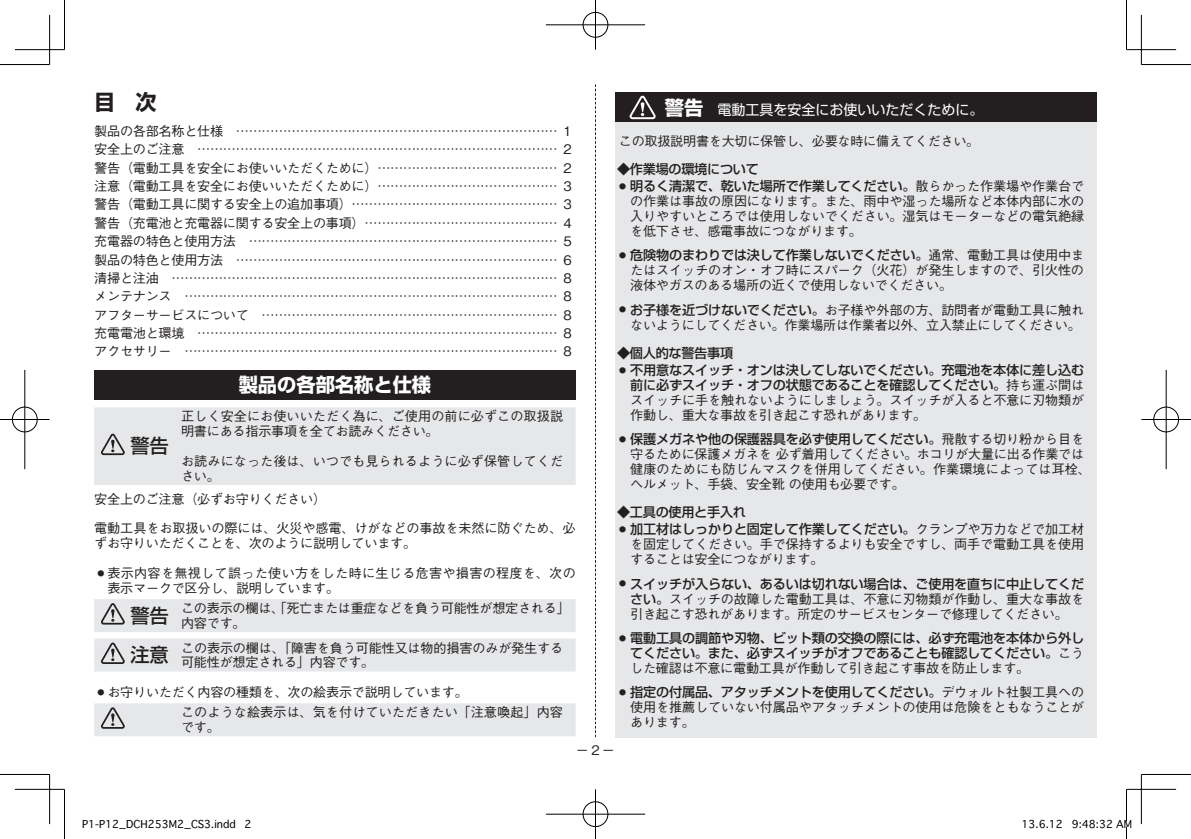
<style>
.page{position:relative;width:1191px;height:839px;background:#fff}
.page>*{position:absolute;margin:0;border:0;box-sizing:border-box;transform-origin:0 0}
.t1{font:700 21px "Shin Go Pro";color:#231f20}
.t2{font:700 19.25px "Shin Go Pro";color:#fff}
.t3{font:500 19.25px "Shin Go Pro";color:#231f20}
.t4{font:14px "Shin Go Pro";color:#fff}
.t5{font:500 13.12px/14.9px "Gothic BBB Pro";letter-spacing:-.02em;color:#231f20}
.t6{font:500 13.12px/14.9px "Shin Go Pro";letter-spacing:-.01em;color:#231f20;text-align:right}
.t7{font:500 13.12px/14.9px "Gothic BBB Pro";letter-spacing:.005em;color:#231f20}
.t8{font:500 13.12px/14.9px "Gothic BBB Pro";letter-spacing:.02em;color:#231f20}
.t9{font:10.5px "Osaka";color:#000}
.s1{font-weight:700;font-size:19.25px}
.s2{font-family:"Gothic BBB Pro"}
.s3{font-family:"Shin Go Pro"}
</style>
<div class="page">
<svg style="left:595px;top:84px;width:1px;height:653px"></svg>
<div style="left:94px;top:370px;width:481px;height:30px;background:#231f20"></div>
<div style="left:94px;top:407px;width:481px;height:78px;background:#e6e7e9"></div>
<div style="left:94px;top:599px;width:481px;height:33px;background:#e6e7e9"></div>
<div style="left:94px;top:638px;width:481px;height:33px;background:#e6e7e9"></div>
<div style="left:94px;top:703px;width:481px;height:33px;background:#e6e7e9"></div>
<div style="left:615px;top:92px;width:481px;height:645px;background:#e6e7e9"></div>
<div style="left:615px;top:92px;width:481px;height:30px;background:#231f20"></div>
<svg style="left:629px;top:96px;width:26px;height:23px"></svg>
<hr style="left:0;top:64px;width:50px;height:1px;background:#000">
<hr style="left:1141px;top:64px;width:50px;height:1px;background:#000">
<hr style="left:0;top:774px;width:50px;height:1px;background:#000">
<hr style="left:1141px;top:774px;width:50px;height:1px;background:#000">
<hr style="left:64px;top:0;width:1px;height:50px;background:#000">
<hr style="left:64px;top:789px;width:1px;height:49px;background:#000">
<hr style="left:1126px;top:0;width:1px;height:50px;background:#000">
<hr style="left:1126px;top:789px;width:1px;height:49px;background:#000">
<hr style="left:15px;top:49px;width:49px;height:1px;background:#000">
<hr style="left:1126px;top:49px;width:50px;height:1px;background:#000">
<hr style="left:15px;top:788px;width:49px;height:1px;background:#000">
<hr style="left:1126px;top:788px;width:50px;height:1px;background:#000">
<hr style="left:49px;top:15px;width:1px;height:49px;background:#000">
<hr style="left:49px;top:774px;width:1px;height:49px;background:#000">
<hr style="left:1141px;top:15px;width:1px;height:49px;background:#000">
<hr style="left:1141px;top:774px;width:1px;height:49px;background:#000">
<div style="left:582px;top:11px;width:27px;height:27px;border:2px solid #fff;border-radius:50%"></div>
<hr style="left:546px;top:24px;width:99px;height:2px;background:#fff">
<hr style="left:594px;top:0;width:3px;height:50px;background:#fff">
<div style="left:583px;top:12px;width:25px;height:25px;border:1px solid #000;border-radius:50%"></div>
<hr style="left:546px;top:25px;width:99px;height:1px;background:#000">
<hr style="left:595px;top:0;width:1px;height:50px;background:#000">
<div style="left:582px;top:800px;width:27px;height:27px;border:2px solid #fff;border-radius:50%"></div>
<hr style="left:546px;top:812px;width:99px;height:3px;background:#fff">
<hr style="left:594px;top:789px;width:3px;height:49px;background:#fff">
<div style="left:583px;top:801px;width:25px;height:25px;border:1px solid #000;border-radius:50%"></div>
<hr style="left:546px;top:813px;width:99px;height:1px;background:#000">
<hr style="left:595px;top:789px;width:1px;height:49px;background:#000">
<div style="left:11px;top:406px;width:27px;height:27px;border:2px solid #fff;border-radius:50%"></div>
<hr style="left:0;top:418px;width:50px;height:2px;background:#fff">
<hr style="left:24px;top:370px;width:2px;height:99px;background:#fff">
<div style="left:12px;top:407px;width:25px;height:25px;border:1px solid #000;border-radius:50%"></div>
<hr style="left:0;top:419px;width:50px;height:1px;background:#000">
<hr style="left:25px;top:370px;width:1px;height:99px;background:#000">
<div style="left:1152px;top:406px;width:27px;height:27px;border:2px solid #fff;border-radius:50%"></div>
<hr style="left:1141px;top:418px;width:50px;height:2px;background:#fff">
<hr style="left:1165px;top:370px;width:2px;height:99px;background:#fff">
<div style="left:1153px;top:407px;width:25px;height:25px;border:1px solid #000;border-radius:50%"></div>
<hr style="left:1141px;top:419px;width:50px;height:1px;background:#000">
<hr style="left:1165px;top:370px;width:1px;height:99px;background:#000">
<h1 class="t1" style="left:94px;top:86px;width:64px">目 次</h1>
<p class="t5" style="left:94px;top:120px;width:479px;line-height:18.4px;text-align:justify">製品の各部名称と仕様　…………………………………………………………………… 1安全上のご注意　…………………………………………………………………………… 2警告（電動工具を安全にお使いいただくために）… …………………………………… 2注意（電動工具を安全にお使いいただくために）… …………………………………… 3警告（電動工具に関する安全上の追加事項）… ………………………………………… 3警告（充電池と充電器に関する安全上の事項）… ……………………………………… 4充電器の特色と使用方法　………………………………………………………………… 5製品の特色と使用方法　…………………………………………………………………… 6清掃と注油　………………………………………………………………………………… 8メンテナンス　…………………………………………………………………………… 8アフターサービスについて　…………………………………………………………… 8充電電池と環境　…………………………………………………………………………… 8アクセサリー　…………………………………………………………………………… 8</p>
<h2 class="t2" style="left:239px;top:369px;width:194px">製品の各部名称と仕様</h2>
<p class="t7" style="left:181px;top:407px;width:383px">正しく安全にお使いいただく為に、ご使用の前に必ずこの取扱説明書にある指示事項を全てお読みください。</p>
<p class="t7" style="left:181px;top:452px;width:383px">お読みになった後は、いつでも見られるように必ず保管してください。</p>
<p class="t5" style="left:94px;top:489px;width:233px">安全上のご注意（必ずお守りください）</p>
<p class="t5" style="left:94px;top:519px;width:483px">電動工具をお取扱いの際には、火災や感電、けがなどの事故を未然に防ぐため、必ずお守りいただくことを、次のように説明しています。</p>
<p class="t8" style="left:107px;top:564px;width:470px;text-indent:-10px"><sup>●</sup> 表示内容を無視して誤った使い方をした時に生じる危害や損害の程度を、次の表示マークで区分し、説明しています。</p>
<h2 class="t3" style="left:130px;top:599px;width:40px">警告</h2>
<p class="t5" style="left:181px;top:599px;width:390px">この表示の欄は、「死亡または重症などを負う可能性が想定される」内容です。</p>
<h2 class="t3" style="left:130px;top:639px;width:40px">注意</h2>
<p class="t5" style="left:181px;top:638px;width:384px">この表示の欄は、「障害を負う可能性又は物的損害のみが発生する可能性が想定される」内容です。</p>
<p class="t5" style="left:181px;top:680px;width:383px;line-height:20.3px;text-indent:-84px"><sup>●</sup> お守りいただく内容の種類を、次の絵表示で説明しています。<br>このような絵表示は、気を付けていただきたい「注意喚起」内容</p>
<p class="t5" style="left:181px;top:718px;width:40px">です。</p>
<h2 class="t3" style="left:130px;top:430px;width:40px">警告</h2>
<p class="t4" style="left:665px;top:98px;width:320px"><span class="s1">警告</span>　電動工具を安全にお使いいただくために。</p>
<p class="t5" style="left:619px;top:132px;width:362px">この取扱説明書を大切に保管し、必要な時に備えてください。</p>
<p class="t6" style="left:617px;top:160px;width:143px">◆作業場の環境について</p>
<p class="t6" style="left:619px;top:177px;width:466px"><sup>●</sup> 明るく清潔で、乾いた場所で作業してください。<span class="s2">散らかった作業場や作業台で</span></p>
<p class="t5" style="left:630px;top:192px;width:455px;text-align:justify">の作業は事故の原因になります。また、雨中や湿った場所など本体内部に水の入りやすいところでは使用しないでください。湿気はモーターなどの電気絶縁を低下させ、感電事故につながります。</p>
<p class="t6" style="left:619px;top:246px;width:466px"><sup>●</sup> 危険物のまわりでは決して作業しないでください。<span class="s2">通常、電動工具は使用中ま</span></p>
<p class="t5" style="left:630px;top:261px;width:455px">たはスイッチのオン・オフ時にスパーク（火花）が発生しますので、引火性の液体やガスのある場所の近くで使用しないでください。</p>
<p class="t5" style="left:619px;top:300px;width:466px;text-align:center"><sup>●</sup> <span class="s3">お子様を近づけないでください。</span>お子様や外部の方、訪問者が電動工具に触れないようにしてください。作業場所は作業者以外、立入禁止にしてください。</p>
<p class="t6" style="left:617px;top:343px;width:118px">◆個人的な警告事項</p>
<p class="t6" style="left:619px;top:361px;width:466px"><sup>●</sup> 不用意なスイッチ・オンは決してしないでください。充電池を本体に差し込む前に必ずスイッチ・オフの状態であることを確認してください。<span class="s2">持ち運ぶ間は</span></p>
<p class="t5" style="left:630px;top:391px;width:455px">スイッチに手を触れないようにしましょう。スイッチが入ると不意に刃物類が作動し、重大な事故を引き起こす恐れがあります。</p>
<p class="t6" style="left:619px;top:430px;width:466px"><sup>●</sup> 保護メガネや他の保護器具を必ず使用してください。<span class="s2">飛散する切り粉から目を</span></p>
<p class="t5" style="left:630px;top:445px;width:462px">守るために保護メガネを必ず着用してください。ホコリが大量に出る作業では健康のためにも防じんマスクを併用してください。作業環境によっては耳栓、ヘルメット、手袋、安全靴の使用も必要です。</p>
<p class="t6" style="left:617px;top:503px;width:130px">◆工具の使用と手入れ</p>
<p class="t6" style="left:619px;top:520px;width:466px"><sup>●</sup> 加工材はしっかりと固定して作業してください。<span class="s2">クランプや万力などで加工材</span></p>
<p class="t5" style="left:630px;top:535px;width:455px">を固定してください。手で保持するよりも安全ですし、両手で電動工具を使用することは安全につながります。</p>
<p class="t6" style="left:619px;top:574px;width:466px"><sup>●</sup> スイッチが入らない、あるいは切れない場合は、ご使用を直ちに中止してくだ</p>
<p class="t5" style="left:630px;top:589px;width:455px"><span class="s3">さい。</span>スイッチの故障した電動工具は、不意に刃物類が作動し、重大な事故を引き起こす恐れがあります。所定のサービスセンターで修理してください。</p>
<p class="t6" style="left:619px;top:629px;width:466px"><sup>●</sup> 電動工具の調節や刃物、ビット類の交換の際には、必ず充電池を本体から外してください。また、必ずスイッチがオフであることも確認してください。<span class="s2">こう</span></p>
<p class="t5" style="left:630px;top:658px;width:400px">した確認は不意に電動工具が作動して引き起こす事故を防止します。</p>
<p class="t6" style="left:619px;top:683px;width:466px"><sup>●</sup> 指定の付属品、アタッチメントを使用してください。<span class="s2">デウォルト社製工具への</span></p>
<p class="t5" style="left:630px;top:698px;width:456px">使用を推薦していない付属品やアタッチメントの使用は危険をともなうことがあります。</p>
<p class="t5" style="left:576px;top:741px;width:41px">ー2ー</p>
<p class="t9" style="left:82px;top:817px;width:171px">P1-P12_DCH253M2_CS3.indd 2</p>
<p class="t9" style="left:1021px;top:817px;width:112px">13.6.12 9:48:32 AM</p>
</div>
